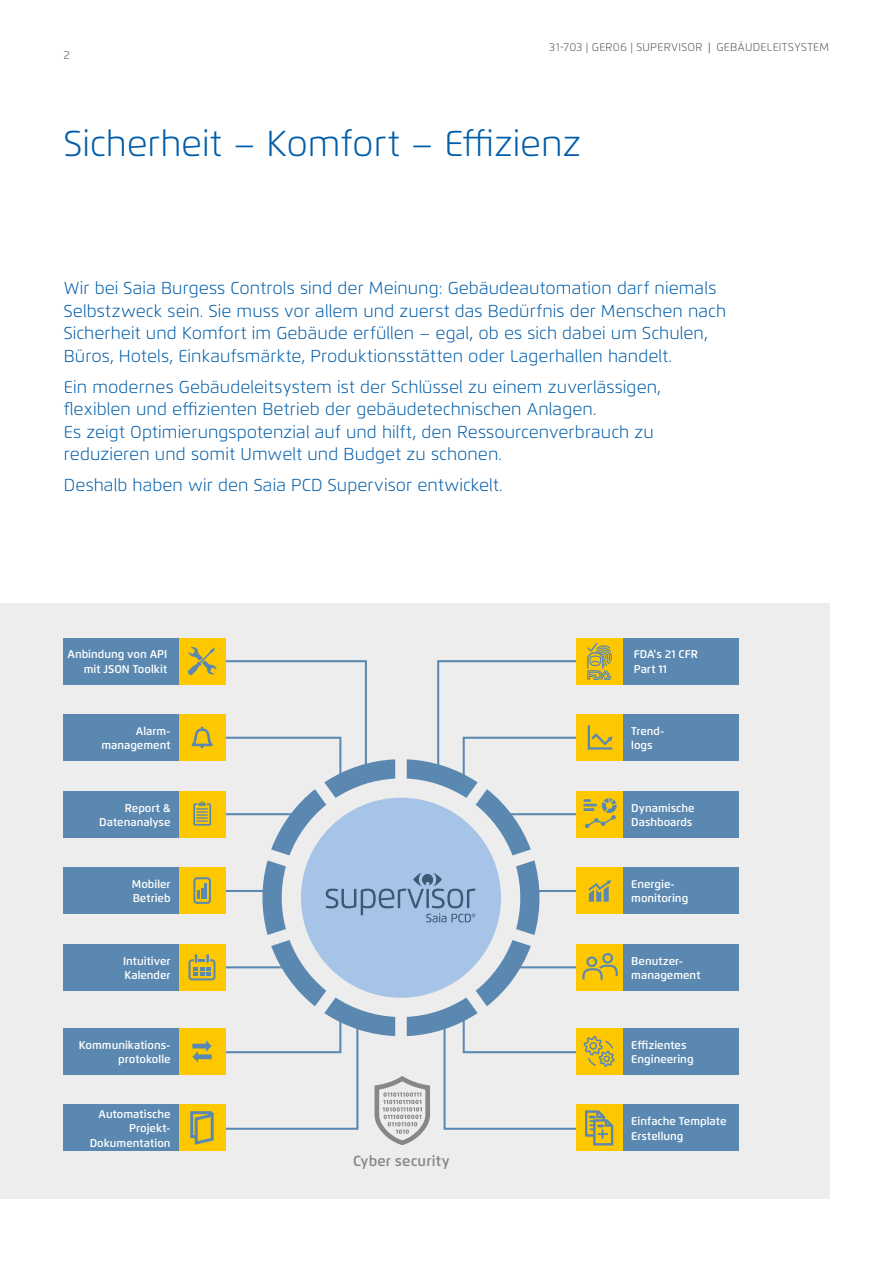
<style>
.page{position:relative;width:893px;height:1263px;background:#fff}
.page>*{position:absolute;margin:0;border:0;box-sizing:border-box;transform-origin:0 0}
.Headlines{font:300 36px "Flexo";letter-spacing:-.005em;color:#005da9}
.copy_Head{font:300 17.25px/22.5px "Flexo";letter-spacing:.005em;color:#005da9}
.Lauftext_Myriad_Pro{font:600 14.55px "Flexo";letter-spacing:.01em;color:#878787}
.rechtsbündig{font:600 11.25px/14.2px "Flexo";color:#fff;text-align:right}
.linksbündig{font:600 11.25px/14.2px "Flexo";color:#fff}
.t1{font:300 11.25px "Flexo";letter-spacing:.025em;color:#575756}
.s1{font-weight:400}
</style>
<div class="page">
<div style="left:0;top:604px;width:829px;height:595px;background:#ededed"></div>
<svg style="left:261px;top:759px;width:280px;height:277px"></svg>
<div style="left:301px;top:798px;width:200px;height:200px;background:#a6c4e8;border-radius:50%"></div>
<svg style="left:326px;top:873px;width:149px;height:49px"></svg>
<svg style="left:374px;top:1076px;width:56px;height:69px"></svg>
<hr style="left:221px;top:890px;width:57px;height:2px;background:#5a88b1">
<hr style="left:524px;top:890px;width:57px;height:2px;background:#5a88b1">
<hr style="left:221px;top:966px;width:77px;height:2px;background:#5a88b1">
<hr style="left:504px;top:966px;width:77px;height:2px;background:#5a88b1">
<hr style="left:221px;top:813px;width:74px;height:2px;background:#5a88b1">
<hr style="left:507px;top:813px;width:74px;height:2px;background:#5a88b1">
<div style="left:64px;top:714px;width:115px;height:47px;background:#5a88b1"></div>
<div style="left:623px;top:714px;width:115px;height:47px;background:#5a88b1"></div>
<div style="left:179px;top:714px;width:46px;height:47px;background:#fec800"></div>
<div style="left:577px;top:714px;width:46px;height:47px;background:#fec800"></div>
<div style="left:64px;top:791px;width:115px;height:46px;background:#5a88b1"></div>
<div style="left:623px;top:791px;width:115px;height:46px;background:#5a88b1"></div>
<div style="left:179px;top:791px;width:46px;height:46px;background:#fec800"></div>
<div style="left:577px;top:791px;width:46px;height:46px;background:#fec800"></div>
<svg style="left:193px;top:801px;width:18px;height:25px"></svg>
<div style="left:64px;top:868px;width:115px;height:46px;background:#5a88b1"></div>
<div style="left:623px;top:868px;width:115px;height:46px;background:#5a88b1"></div>
<div style="left:179px;top:868px;width:46px;height:46px;background:#fec800"></div>
<div style="left:577px;top:868px;width:46px;height:46px;background:#fec800"></div>
<div style="left:64px;top:944px;width:115px;height:46px;background:#5a88b1"></div>
<div style="left:623px;top:944px;width:115px;height:46px;background:#5a88b1"></div>
<div style="left:179px;top:944px;width:46px;height:46px;background:#fec800"></div>
<div style="left:577px;top:944px;width:46px;height:46px;background:#fec800"></div>
<div style="left:64px;top:1028px;width:115px;height:46px;background:#5a88b1"></div>
<div style="left:623px;top:1028px;width:115px;height:46px;background:#5a88b1"></div>
<div style="left:179px;top:1028px;width:46px;height:46px;background:#fec800"></div>
<div style="left:577px;top:1028px;width:46px;height:46px;background:#fec800"></div>
<svg style="left:584px;top:798px;width:33px;height:30px"></svg>
<svg style="left:589px;top:880px;width:22px;height:22px"></svg>
<svg style="left:188px;top:954px;width:27px;height:26px"></svg>
<svg style="left:193px;top:877px;width:18px;height:27px"></svg>
<svg style="left:582px;top:953px;width:36px;height:27px"></svg>
<div style="left:64px;top:638px;width:115px;height:46px;background:#5a88b1"></div>
<div style="left:623px;top:638px;width:115px;height:46px;background:#5a88b1"></div>
<div style="left:179px;top:638px;width:46px;height:46px;background:#fec800"></div>
<div style="left:577px;top:638px;width:46px;height:46px;background:#fec800"></div>
<div style="left:64px;top:1105px;width:115px;height:46px;background:#5a88b1"></div>
<div style="left:623px;top:1105px;width:115px;height:46px;background:#5a88b1"></div>
<div style="left:179px;top:1105px;width:46px;height:46px;background:#fec800"></div>
<div style="left:577px;top:1105px;width:46px;height:46px;background:#fec800"></div>
<svg style="left:189px;top:1018px;width:170px;height:128px"></svg>
<svg style="left:188px;top:647px;width:180px;height:133px"></svg>
<svg style="left:442px;top:1014px;width:173px;height:132px"></svg>
<svg style="left:436px;top:642px;width:177px;height:138px"></svg>
<p class="t1" style="left:64px;top:48px;width:7px">2</p>
<p class="t1" style="left:549px;top:41px;width:281px">31-703 | GER06 | SUPERVISOR <span class="s1">|</span> GEBÄUDELEITSYSTEM</p>
<p class="Headlines" style="left:64px;top:122px;width:519px">Sicherheit – Komfort – Effizienz</p>
<p class="copy_Head" style="left:64px;top:277px;width:664px">Wir bei Saia Burgess Controls sind der Meinung: Gebäudeautomation darf niemals Selbstzweck sein. Sie muss vor allem und zuerst das Bedürfnis der Menschen nach Sicherheit und Komfort im Gebäude erfüllen – egal, ob es sich dabei um Schulen, Büros, Hotels, Einkaufsmärkte, Produktionsstätten oder Lagerhallen handelt.</p>
<p class="copy_Head" style="left:64px;top:376px;width:599px">Ein modernes Gebäudeleitsystem ist der Schlüssel zu einem zuverlässigen, flexiblen und effizienten Betrieb der gebäudetechnischen Anlagen.<br>Es zeigt Optimierungspotenzial auf und hilft, den Ressourcenverbrauch zu reduzieren und somit Umwelt und Budget zu schonen.</p>
<p class="copy_Head" style="left:64px;top:474px;width:441px">Deshalb haben wir den Saia PCD Supervisor entwickelt.</p>
<p class="rechtsbündig" style="left:67px;top:647px;width:101px;line-height:15px">Anbindung von API mit JSON Toolkit</p>
<p class="linksbündig" style="left:634px;top:647px;width:66px;line-height:15px">FDA's 21 CFR<br>Part 11</p>
<p class="rechtsbündig" style="left:101px;top:724px;width:71px">Alarm&shy;management</p>
<p class="linksbündig" style="left:631px;top:724px;width:35px">Trend&shy;logs</p>
<p class="rechtsbündig" style="left:99px;top:800px;width:73px">Report &amp;<br>Datenanalyse</p>
<p class="linksbündig" style="left:631px;top:800px;width:65px">Dynamische<br>Dashboards</p>
<p class="rechtsbündig" style="left:132px;top:877px;width:40px;text-align:left">Mobiler<br>Betrieb</p>
<p class="linksbündig" style="left:631px;top:877px;width:58px">Energie&shy;monitoring</p>
<p class="rechtsbündig" style="left:123px;top:953px;width:49px;text-align:left">Intuitiver<br>Kalender</p>
<p class="linksbündig" style="left:631px;top:953px;width:71px">Benutzer&shy;management</p>
<p class="rechtsbündig" style="left:79px;top:1037px;width:93px">Kommunikations&shy;protokolle</p>
<p class="linksbündig" style="left:631px;top:1037px;width:64px">Effizientes<br>Engineering</p>
<p class="rechtsbündig" style="left:90px;top:1107px;width:82px">Automatische<br>Projekt-<br>Dokumentation</p>
<p class="linksbündig" style="left:631px;top:1114px;width:97px">Einfache Template<br>Erstellung</p>
<p class="Lauftext_Myriad_Pro" style="left:353px;top:1152px;width:98px">Cyber security</p>
</div>
